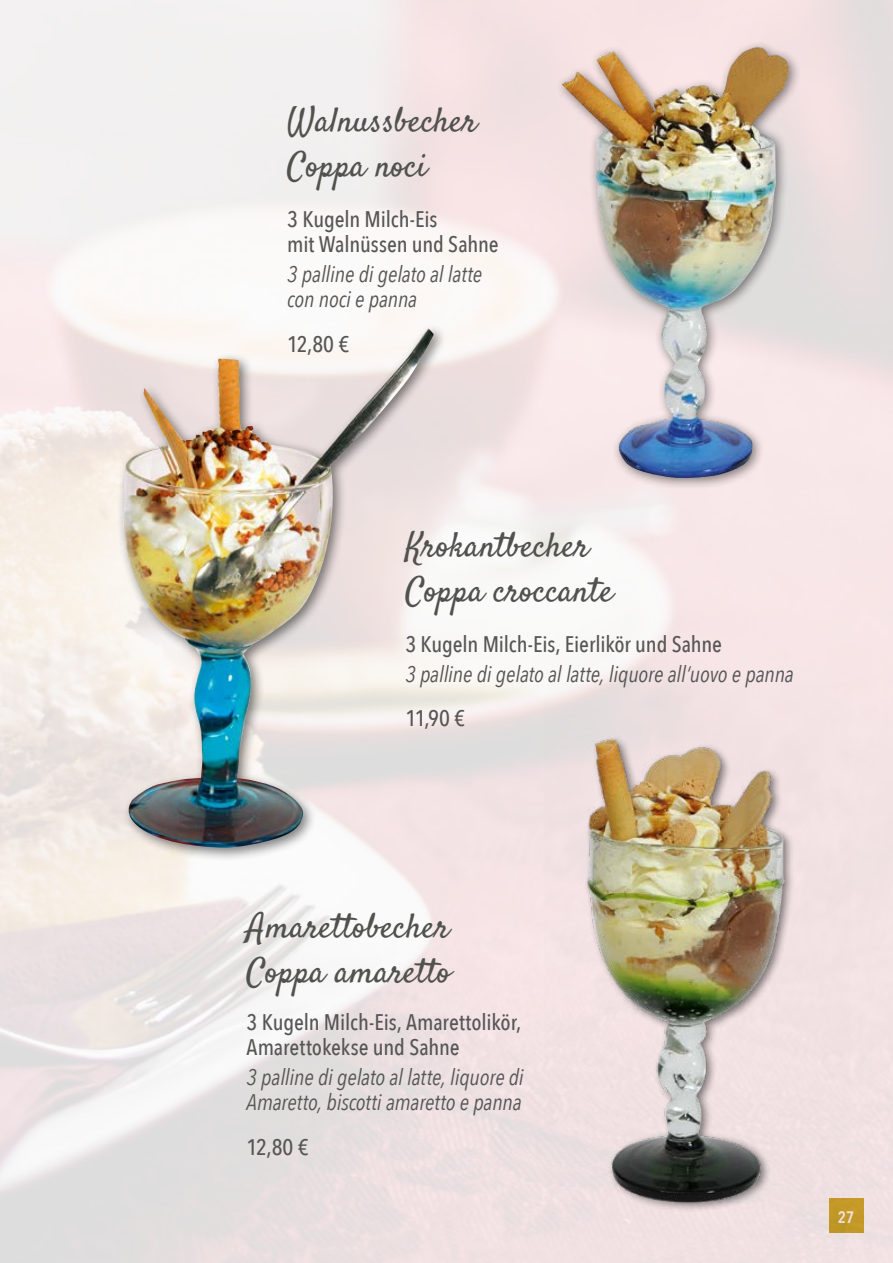
<style>
.page{position:relative;width:893px;height:1263px;background:#fff}
.page>*{position:absolute;margin:0;border:0;box-sizing:border-box;transform-origin:0 0}
.t1{font:34.5px/45px "Satisfy";color:#51524e}
.t2{font:italic 22.5px/25.5px "Avenir Next Condensed";letter-spacing:-.01em;color:#565655}
.t3{font:500 22.5px/25.5px "Avenir Next Condensed";letter-spacing:-.005em;color:#565655}
.t4{font:600 16.5px "Avenir Next Condensed";color:#fff}
</style>
<div class="page">
<img style="left:0;top:0;width:893px;height:1263px">
<div style="left:555px;top:40px;width:247px;height:450px;background:#000;opacity:.5"></div>
<img style="left:558px;top:47px;width:232px;height:432px">
<div style="left:115px;top:322px;width:332px;height:539px;background:#000;opacity:.5"></div>
<img style="left:120px;top:332px;width:314px;height:516px">
<img style="left:544px;top:683px;width:307px;height:554px">
<h1 class="t1" style="left:287px;top:100px;width:191px">Walnussbecher<br>Coppa noci</h1>
<p class="t3" style="left:287px;top:206px;width:213px">3 Kugeln Milch-Eis<br>mit Walnüssen und Sahne</p>
<p class="t2" style="left:287px;top:261px;width:196px">3 palline di gelato al latte con noci e panna</p>
<p class="t3" style="left:287px;top:331px;width:63px">12,80 €</p>
<h1 class="t1" style="left:405px;top:526px;width:209px">Krokantbecher<br>Coppa croccante</h1>
<p class="t3" style="left:405px;top:631px;width:318px">3 Kugeln Milch-Eis, Eierlikör und Sahne</p>
<p class="t2" style="left:405px;top:661px;width:390px">3 palline di gelato al latte, liquore all‘uovo e panna</p>
<p class="t3" style="left:405px;top:706px;width:61px">11,90 €</p>
<h1 class="t1" style="left:247px;top:906px;width:206px">Amarettobecher<br>Coppa amaretto</h1>
<p class="t3" style="left:247px;top:1009px;width:276px">3 Kugeln Milch-Eis, Amarettolikör,<br>Amarettokekse und Sahne</p>
<p class="t2" style="left:247px;top:1064px;width:279px">3 palline di gelato al latte, liquore di<br>Amaretto, biscotti amaretto e panna</p>
<p class="t3" style="left:247px;top:1134px;width:63px">12,80 €</p>
<p class="t4" style="left:838px;top:1203px;width:18px">27</p>
</div>
